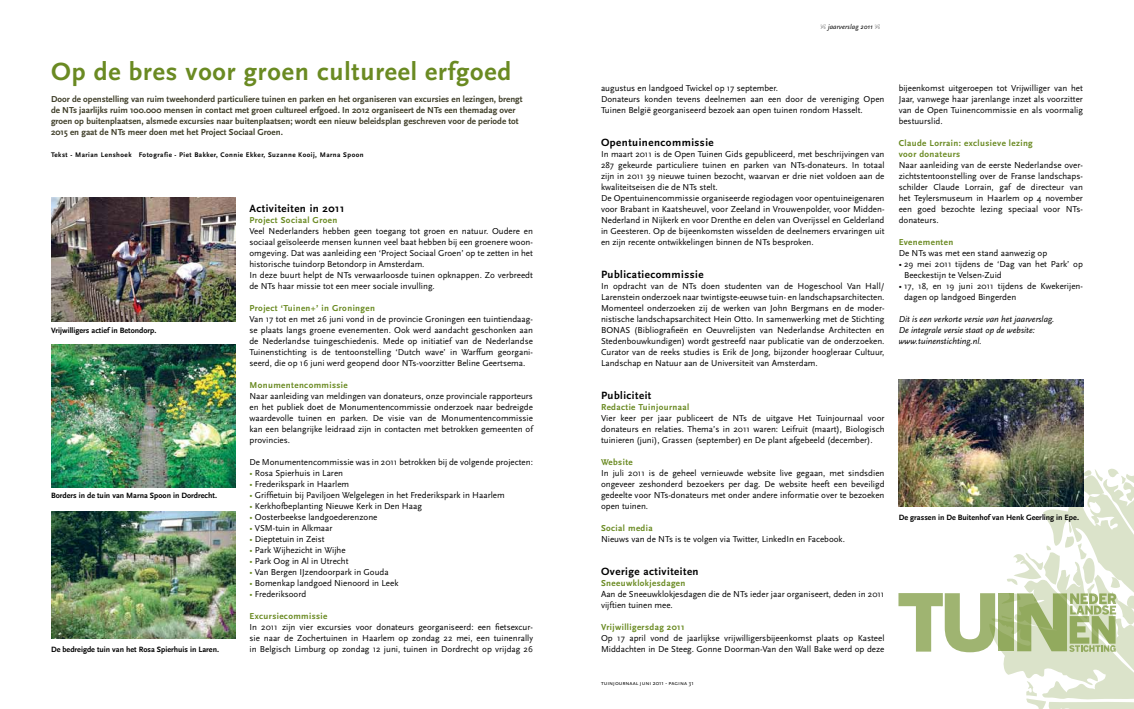
<style>
.page{position:relative;width:1134px;height:709px;background:#fff}
.page>*{position:absolute;margin:0;border:0;box-sizing:border-box;transform-origin:0 0}
.t1{font:700 26px "Scala Sans";letter-spacing:.03em;color:#6a8a22}
.t2{font:700 11px "Scala Sans";letter-spacing:.045em;color:#000}
.t3{font:9px/11px "Scala Sans";color:#000;text-align:justify}
.t4{font:700 9px/11px "Scala Sans";color:#3f3e29}
.t5{font:700 9px/11px "Scala Sans";letter-spacing:.045em;color:#6a8a22}
.t6{font:italic 9px/11px "Scala Sans";color:#000}
.t7{font:700 8px "Scala Sans";color:#000}
.t8{font:700 7px "Scala Sans";letter-spacing:.065em;color:#000}
.t9{font:italic 7px "Scala Sans";letter-spacing:.02em;color:#000}
.t10{font:6px "Scala Sans Caps";color:#000}
.s1{font-family:"Type Embellishments One Let Plain";font-style:normal}
.s2{color:#6a8a22}
.s3{font-family:"Scala Sans"}
</style>
<div class="page">
<svg style="left:1037px;top:706px;width:97px;height:3px"></svg>
<svg style="left:995px;top:466px;width:139px;height:240px;fill:#dbe3ca"></svg>
<svg style="left:998px;top:593px;width:3px;height:58px"></svg>
<svg style="left:1001px;top:536px;width:119px;height:116px"></svg>
<svg style="left:898px;top:593px;width:97px;height:59px"></svg>
<img style="left:51px;top:198px;width:184px;height:123px">
<img style="left:51px;top:344px;width:184px;height:143px">
<img style="left:51px;top:511px;width:184px;height:127px">
<img style="left:898px;top:379px;width:185px;height:128px">
<p class="t9" style="left:820px;top:23px;width:61px"><span class="s1">-</span> jaarverslag 2011 <span class="s1">-</span></p>
<h1 class="t1" style="left:51px;top:58px;width:462px">Op de bres voor groen cultureel erfgoed</h1>
<p class="t3" style="left:601px;top:83px;width:285px;text-align:left">augustus en landgoed Twickel op 17 september.<br>Donateurs konden tevens deelnemen aan een door de vereniging Open<br>Tuinen België georganiseerd bezoek aan open tuinen rondom Hasselt.</p>
<p class="t2" style="left:601px;top:137px;width:114px">Opentuinencommissie</p>
<p class="t3" style="left:601px;top:149px;width:285px;text-align:left">In maart 2011 is de Open Tuinen Gids gepubliceerd, met beschrijvingen van 287 gekeurde particuliere tuinen en parken van NTs-donateurs. In totaal zijn in 2011 39 nieuwe tuinen bezocht, waarvan er drie niet voldoen aan de kwaliteitseisen die de NTs stelt.<br>De Opentuinencommissie organiseerde regiodagen voor opentuineigenaren voor Brabant in Kaatsheuvel, voor Zeeland in Vrouwenpolder, voor Midden-Nederland in Nijkerk en voor Drenthe en delen van Overijssel en Gelderland in Geesteren. Op de bijeenkomsten wisselden de deelnemers ervaringen uit en zijn recente ontwikkelingen binnen de NTs besproken.</p>
<p class="t2" style="left:601px;top:269px;width:104px">Publicatiecommissie</p>
<p class="t3" style="left:601px;top:281px;width:285px">In opdracht van de NTs doen studenten van de Hogeschool Van Hall/ Larenstein onderzoek naar twintigste-eeuwse tuin- en landschapsarchitecten.<br>Momenteel onderzoeken zij de werken van John Bergmans en de moder&shy;nistische landschapsarchitect Hein Otto. In samenwerking met de Stichting BONAS (Bibliografieën en Oeuvrelijsten van Nederlandse Architecten en Stedenbouwkundigen) wordt gestreefd naar publicatie van de onderzoeken.<br>Curator van de reeks studies is Erik de Jong, bijzonder hoogleraar Cultuur, Landschap en Natuur aan de Universiteit van Amsterdam.</p>
<p class="t2" style="left:601px;top:390px;width:52px">Publiciteit</p>
<p class="t5" style="left:601px;top:402px;width:90px">Redactie Tuinjournaal</p>
<p class="t3" style="left:601px;top:413px;width:285px">Vier keer per jaar publiceert de NTs de uitgave Het Tuinjournaal voor donateurs en relaties. Thema’s in 2011 waren: Leifruit (maart), Biologisch tuinieren (juni), Grassen (september) en De plant afgebeeld (december).</p>
<p class="t5" style="left:601px;top:457px;width:33px">Website</p>
<p class="t3" style="left:601px;top:468px;width:285px">In juli 2011 is de geheel vernieuwde website live gegaan, met sindsdien ongeveer zeshonderd bezoekers per dag. De website heeft een beveiligd gedeelte voor NTs-donateurs met onder andere informatie over te bezoeken open tuinen.</p>
<p class="t5" style="left:601px;top:523px;width:53px">Social media</p>
<p class="t3" style="left:601px;top:534px;width:245px">Nieuws van de NTs is te volgen via Twitter, LinkedIn en Facebook.</p>
<p class="t2" style="left:601px;top:566px;width:99px">Overige activiteiten</p>
<p class="t5" style="left:601px;top:578px;width:86px">Sneeuwklokjesdagen</p>
<p class="t3" style="left:601px;top:589px;width:285px">Aan de Sneeuwklokjesdagen die de NTs ieder jaar organiseert, deden in 2011 vijftien tuinen mee.</p>
<p class="t5" style="left:601px;top:622px;width:85px">Vrijwilligersdag 2011</p>
<p class="t3" style="left:601px;top:633px;width:285px">Op 17 april vond de jaarlijkse vrijwilligersbijeenkomst plaats op Kasteel<br>Middachten in De Steeg. Gonne Doorman-Van den Wall Bake werd op deze</p>
<p class="t4" style="left:51px;top:94px;width:473px">Door de openstelling van ruim tweehonderd particuliere tuinen en parken en het organiseren van excursies en lezingen, brengt de NTs jaarlijks ruim 100.000 mensen in contact met groen cultureel erfgoed. In 2012 organiseert de NTs een themadag over groen op buitenplaatsen, alsmede excursies naar buitenplaatsen; wordt een nieuw beleidsplan geschreven voor de periode tot 2015 en gaat de NTs meer doen met het Project Sociaal Groen.</p>
<p class="t3" style="left:899px;top:83px;width:186px">bijeenkomst uitgeroepen tot Vrijwilliger van het Jaar, vanwege haar jarenlange inzet als voorzitter van de Open Tuinencommissie en als voormalig bestuurslid.</p>
<p class="t5" style="left:899px;top:138px;width:136px">Claude Lorrain: exclusieve lezing voor donateurs</p>
<p class="t3" style="left:899px;top:160px;width:186px">Naar aanleiding van de eerste Nederlandse over&shy;zichtstentoonstelling over de Franse landschaps&shy;schilder Claude Lorrain, gaf de directeur van het Teylersmuseum in Haarlem op 4 november een goed bezochte lezing speciaal voor NTs&shy;donateurs.</p>
<p class="t5" style="left:899px;top:237px;width:56px">Evenementen</p>
<p class="t3" style="left:899px;top:248px;width:150px">De NTs was met een stand aanwezig op</p>
<p class="t3" style="left:904px;top:259px;width:180px;text-indent:-5px">• 29 mei 2011 tijdens de ‘Dag van het Park’ op<br>Beeckestijn te Velsen-Zuid</p>
<p class="t3" style="left:904px;top:281px;width:180px;text-indent:-5px">• 17, 18, en 19 juni 2011 tijdens de Kwekerijen&shy;dagen op landgoed Bingerden</p>
<p class="t6" style="left:899px;top:314px;width:157px">Dit is een verkorte versie van het jaarverslag.<br>De integrale versie staat op de website: www.tuinenstichting.nl.</p>
<p class="t8" style="left:51px;top:151px;width:314px">Tekst - Marian Lenshoek Fotografie - Piet Bakker, Connie Ekker, Suzanne Kooij, Marna Spoon</p>
<p class="t2" style="left:249px;top:203px;width:96px">Activiteiten in 2011</p>
<p class="t5" style="left:249px;top:215px;width:89px">Project Sociaal Groen</p>
<p class="t3" style="left:249px;top:226px;width:285px;text-align:left">Veel Nederlanders hebben geen toegang tot groen en natuur. Oudere en sociaal geïsoleerde mensen kunnen veel baat hebben bij een groenere woon&shy;omgeving. Dat was aanleiding een ‘Project Sociaal Groen’ op te zetten in het historische tuindorp Betondorp in Amsterdam.<br>In deze buurt helpt de NTs verwaarloosde tuinen opknappen. Zo verbreedt de NTs haar missie tot een meer sociale invulling.</p>
<p class="t5" style="left:249px;top:303px;width:127px">Project ‘Tuinen+’ in Groningen</p>
<p class="t3" style="left:249px;top:314px;width:285px">Van 17 tot en met 26 juni vond in de provincie Groningen een tuintiendaag&shy;se plaats langs groene evenementen. Ook werd aandacht geschonken aan de Nederlandse tuingeschiedenis. Mede op initiatief van de Nederlandse Tuinenstichting is de tentoonstelling ‘Dutch wave’ in Warffum georgani&shy;seerd, die op 16 juni werd geopend door NTs-voorzitter Beline Geertsema.</p>
<p class="t5" style="left:249px;top:380px;width:100px">Monumentencommissie</p>
<p class="t3" style="left:249px;top:391px;width:285px">Naar aanleiding van meldingen van donateurs, onze provinciale rapporteurs en het publiek doet de Monumentencommissie onderzoek naar bedreigde waardevolle tuinen en parken. De visie van de Monumentencommissie kan een belangrijke leidraad zijn in contacten met betrokken gemeenten of provincies.</p>
<p class="t3" style="left:249px;top:457px;width:285px">De Monumentencommissie was in 2011 betrokken bij de volgende projecten:</p>
<p class="t3" style="left:249px;top:468px;width:95px"><span class="s2">•</span> Rosa Spierhuis in Laren</p>
<p class="t3" style="left:249px;top:479px;width:101px"><span class="s2">•</span> Frederikspark in Haarlem</p>
<p class="t3" style="left:249px;top:490px;width:257px"><span class="s2">•</span> Griffietuin bij Paviljoen Welgelegen in het Frederikspark in Haarlem</p>
<p class="t3" style="left:249px;top:501px;width:174px"><span class="s2">•</span> Kerkhofbeplanting Nieuwe Kerk in Den Haag</p>
<p class="t3" style="left:249px;top:512px;width:129px"><span class="s2">•</span> Oosterbeekse landgoederenzone</p>
<p class="t3" style="left:249px;top:523px;width:85px"><span class="s2">•</span> VSM-tuin in Alkmaar</p>
<p class="t3" style="left:249px;top:534px;width:77px"><span class="s2">•</span> Dieptetuin in Zeist</p>
<p class="t3" style="left:249px;top:545px;width:98px"><span class="s2">•</span> Park Wijhezicht in Wijhe</p>
<p class="t3" style="left:249px;top:556px;width:101px"><span class="s2">•</span> Park Oog in Al in Utrecht</p>
<p class="t3" style="left:249px;top:567px;width:141px"><span class="s2">•</span> Van Bergen IJzendoorpark in Gouda</p>
<p class="t3" style="left:249px;top:578px;width:150px"><span class="s2">•</span> Bomenkap landgoed Nienoord in Leek</p>
<p class="t3" style="left:249px;top:589px;width:58px"><span class="s2">•</span> Frederiksoord</p>
<p class="t5" style="left:249px;top:611px;width:80px">Excursiecommissie</p>
<p class="t3" style="left:249px;top:622px;width:285px">In 2011 zijn vier excursies voor donateurs georganiseerd: een fietsexcur&shy;sie naar de Zochertuinen in Haarlem op zondag 22 mei, een tuinenrally in Belgisch Limburg op zondag 12 juni, tuinen in Dordrecht op vrijdag 26</p>
<p class="t7" style="left:51px;top:326px;width:107px">Vrijwilligers actief in Betondorp.</p>
<p class="t7" style="left:51px;top:491px;width:168px">Borders in de tuin van Marna Spoon in Dordrecht.</p>
<p class="t7" style="left:899px;top:513px;width:182px">De grassen in De Buitenhof van Henk Geerling in Epe.</p>
<p class="t7" style="left:51px;top:645px;width:170px">De bedreigde tuin van het Rosa Spierhuis in Laren.</p>
<p class="t10" style="left:601px;top:680px;width:94px">tuinjournaal juni <span class="s3">2011</span> - pagina <span class="s3">31</span></p>
</div>
